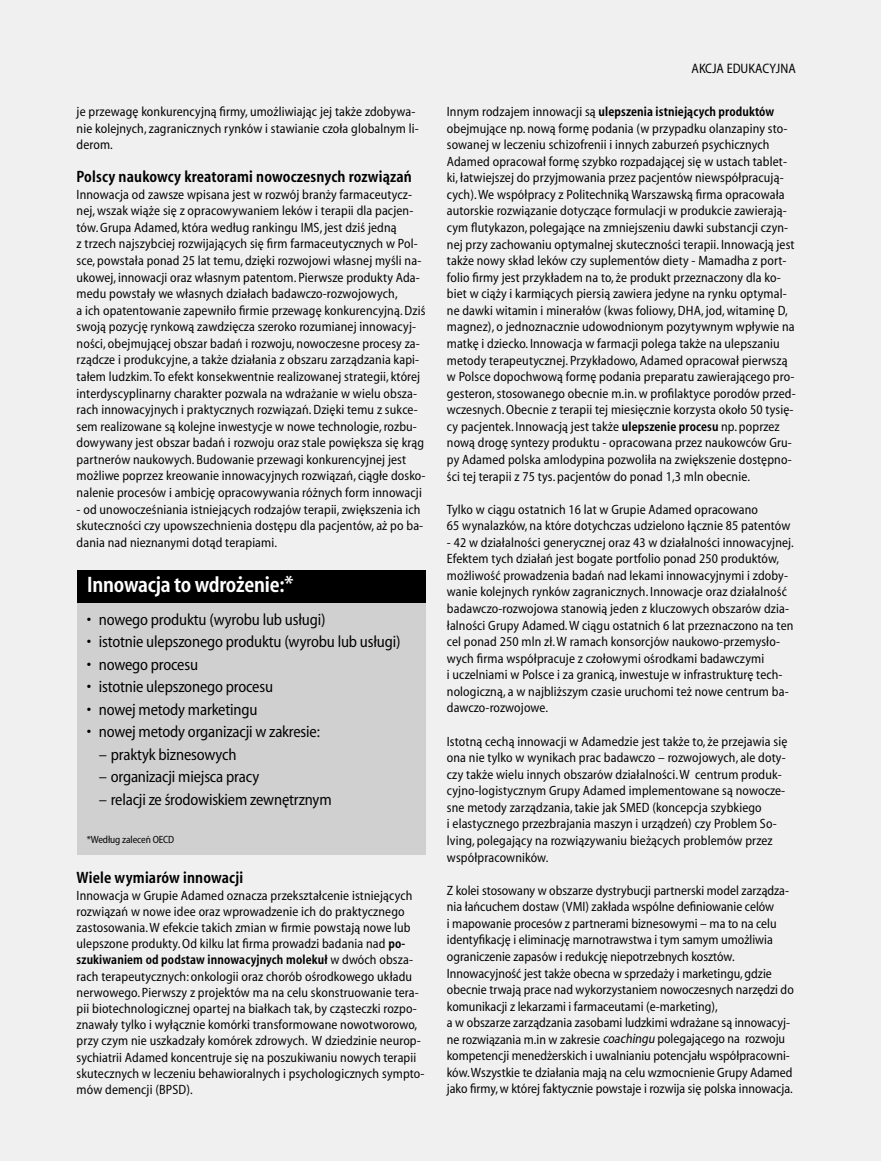
<style>
.page{position:relative;width:881px;height:1161px;background:#fff}
.page>*{position:absolute;margin:0;border:0;box-sizing:border-box;transform-origin:0 0}
.t1{font:22.5px "Myriad Pl 600 400";letter-spacing:-.01em;color:#fff}
.t2{font:16.5px "Myriad Pl 380 480";letter-spacing:-.01em;color:#000}
.t3{font:16.5px "Myriad Pl 600 400";letter-spacing:.01em;color:#000}
.t4{font:13.8px "Myriad Pl 380 480";color:#000}
.t5{font:13.5px/16.5px "Myriad Pl 380 480";letter-spacing:.01em;color:#000}
.t6{font:13.5px "Myriad Pl 600 400";letter-spacing:.01em;color:#000}
.t7{font:10.5px "Myriad Pl 380 480";letter-spacing:-.01em;color:#000}
.s1{font-family:"Myriad Pl 600 400"}
.s2{font-family:"Myriad Pl 380 480"}
.s3{font-style:italic}
</style>
<div class="page">
<div style="left:0;top:0;width:880px;height:1161px;background:#f0f0f0"></div>
<div style="left:77px;top:589px;width:348px;height:266px;background:#d0d0d0"></div>
<div style="left:77px;top:570px;width:348px;height:33px;background:#000"></div>
<p class="t5" style="left:77px;top:104px;width:343px">je przewagę konkurencyjną firmy, umożliwiając jej także zdobywa&shy;nie kolejnych, zagranicznych rynków i stawianie czoła globalnym li&shy;derom.</p>
<p class="t3" style="left:77px;top:168px;width:336px">Polscy naukowcy kreatorami nowoczesnych rozwiązań</p>
<p class="t5" style="left:77px;top:187px;width:350px">Innowacja od zawsze wpisana jest w rozwój branży farmaceutycz&shy;nej, wszak wiąże się z opracowywaniem leków i terapii dla pacjen&shy;tów. Grupa Adamed, która według rankingu IMS, jest dziś jedną<br>z trzech najszybciej rozwijających się firm farmaceutycznych w Pol&shy;sce, powstała ponad 25 lat temu, dzięki rozwojowi własnej myśli na&shy;ukowej, innowacji oraz własnym patentom. Pierwsze produkty Ada&shy;medu powstały we własnych działach badawczo-rozwojowych,<br>a ich opatentowanie zapewniło firmie przewagę konkurencyjną. Dziś swoją pozycję rynkową zawdzięcza szeroko rozumianej innowacyj&shy;ności, obejmującej obszar badań i rozwoju, nowoczesne procesy za&shy;rządcze i produkcyjne, a także działania z obszaru zarządzania kapi&shy;tałem ludzkim. To efekt konsekwentnie realizowanej strategii, której interdyscyplinarny charakter pozwala na wdrażanie w wielu obsza&shy;rach innowacyjnych i praktycznych rozwiązań. Dzięki temu z sukce&shy;sem realizowane są kolejne inwestycje w nowe technologie, rozbu&shy;dowywany jest obszar badań i rozwoju oraz stale powiększa się krąg partnerów naukowych. Budowanie przewagi konkurencyjnej jest możliwe poprzez kreowanie innowacyjnych rozwiązań, ciągłe dosko&shy;nalenie procesów i ambicję opracowywania różnych form innowacji</p>
<p class="t5" style="left:77px;top:501px;width:348px">- od unowocześniania istniejących rodzajów terapii, zwiększenia ich skuteczności czy upowszechnienia dostępu dla pacjentów, aż po ba&shy;dania nad nieznanymi dotąd terapiami.</p>
<h1 class="t1" style="left:87px;top:573px;width:207px">Innowacja to wdrożenie:*</h1>
<p class="t2" style="left:87px;top:611px;width:240px">• nowego produktu (wyrobu lub usługi)</p>
<p class="t2" style="left:87px;top:634px;width:315px">• istotnie ulepszonego produktu (wyrobu lub usługi)</p>
<p class="t2" style="left:87px;top:656px;width:113px">• nowego procesu</p>
<p class="t2" style="left:87px;top:679px;width:188px">• istotnie ulepszonego procesu</p>
<p class="t2" style="left:87px;top:701px;width:172px">• nowej metody marketingu</p>
<p class="t2" style="left:87px;top:724px;width:234px">• nowej metody organizacji w zakresie:</p>
<p class="t2" style="left:99px;top:746px;width:139px">– praktyk biznesowych</p>
<p class="t2" style="left:99px;top:769px;width:162px">– organizacji miejsca pracy</p>
<p class="t2" style="left:99px;top:791px;width:234px">– relacji ze środowiskiem zewnętrznym</p>
<p class="t7" style="left:87px;top:834px;width:89px">*Według zaleceń OECD</p>
<p class="t3" style="left:77px;top:869px;width:168px">Wiele wymiarów innowacji</p>
<p class="t5" style="left:77px;top:887px;width:337px">Innowacja w Grupie Adamed oznacza przekształcenie istniejących rozwiązań w nowe idee oraz wprowadzenie ich do praktycznego zastosowania. W efekcie takich zmian w firmie powstają nowe lub ulepszone produkty. Od kilku lat firma prowadzi badania nad <span class="s1">po-</span></p>
<p class="t6" style="left:77px;top:953px;width:338px">szukiwaniem od podstaw innowacyjnych molekuł <span class="s2">w dwóch obsza-</span></p>
<p class="t5" style="left:77px;top:968px;width:349px">rach terapeutycznych: onkologii oraz chorób ośrodkowego układu nerwowego. Pierwszy z projektów ma na celu skonstruowanie tera&shy;pii biotechnologicznej opartej na białkach tak, by cząsteczki rozpo&shy;znawały tylko i wyłącznie komórki transformowane nowotworowo, przy czym nie uszkadzały komórek zdrowych. W dziedzinie neurop&shy;sychiatrii Adamed koncentruje się na poszukiwaniu nowych terapii skutecznych w leczeniu behawioralnych i psychologicznych sympto&shy;mów demencji (BPSD).</p>
<p class="t4" style="left:691px;top:62px;width:106px">AKCJA EDUKACYJNA</p>
<p class="t6" style="left:446px;top:104px;width:329px"><span class="s2">Innym rodzajem innowacji są</span> ulepszenia istniejących produktów</p>
<p class="t5" style="left:446px;top:120px;width:350px">obejmujące np. nową formę podania (w przypadku olanzapiny sto&shy;sowanej w leczeniu schizofrenii i innych zaburzeń psychicznych Adamed opracował formę szybko rozpadającej się w ustach tablet&shy;ki, łatwiejszej do przyjmowania przez pacjentów niewspółpracują&shy;cych). We współpracy z Politechniką Warszawską firma opracowała autorskie rozwiązanie dotyczące formulacji w produkcie zawierają&shy;cym flutykazon, polegające na zmniejszeniu dawki substancji czyn&shy;nej przy zachowaniu optymalnej skuteczności terapii. Innowacją jest także nowy skład leków czy suplementów diety - Mamadha z port&shy;folio firmy jest przykładem na to, że produkt przeznaczony dla ko&shy;biet w ciąży i karmiących piersią zawiera jedyne na rynku optymal&shy;ne dawki witamin i minerałów (kwas foliowy, DHA, jod, witaminę D, magnez), o jednoznacznie udowodnionym pozytywnym wpływie na matkę i dziecko. Innowacja w farmacji polega także na ulepszaniu metody terapeutycznej. Przykładowo, Adamed opracował pierwszą w Polsce dopochwową formę podania preparatu zawierającego pro&shy;gesteron, stosowanego obecnie m.in. w profilaktyce porodów przed&shy;wczesnych. Obecnie z terapii tej miesięcznie korzysta około 50 tysię&shy;cy pacjentek. Innowacją jest także <span class="s1">ulepszenie procesu</span> np. poprzez nową drogę syntezy produktu - opracowana przez naukowców Gru&shy;py Adamed polska amlodypina pozwoliła na zwiększenie dostępno&shy;ści tej terapii z 75 tys. pacjentów do ponad 1,3 mln obecnie.</p>
<p class="t5" style="left:446px;top:501px;width:345px">Tylko w ciągu ostatnich 16 lat w Grupie Adamed opracowano<br>65 wynalazków, na które dotychczas udzielono łącznie 85 patentów</p>
<p class="t5" style="left:446px;top:535px;width:348px">- 42 w działalności generycznej oraz 43 w działalności innowacyjnej.<br>Efektem tych działań jest bogate portfolio ponad 250 produktów, możliwość prowadzenia badań nad lekami innowacyjnymi i zdoby&shy;wanie kolejnych rynków zagranicznych. Innowacje oraz działalność badawczo-rozwojowa stanowią jeden z kluczowych obszarów dzia&shy;łalności Grupy Adamed. W ciągu ostatnich 6 lat przeznaczono na ten cel ponad 250 mln zł. W ramach konsorcjów naukowo-przemysło&shy;wych firma współpracuje z czołowymi ośrodkami badawczymi<br>i uczelniami w Polsce i za granicą, inwestuje w infrastrukturę tech&shy;nologiczną, a w najbliższym czasie uruchomi też nowe centrum ba&shy;dawczo-rozwojowe.</p>
<p class="t5" style="left:446px;top:733px;width:342px">Istotną cechą innowacji w Adamedzie jest także to, że przejawia się ona nie tylko w wynikach prac badawczo – rozwojowych, ale doty&shy;czy także wielu innych obszarów działalności. W centrum produk&shy;cyjno-logistycznym Grupy Adamed implementowane są nowocze&shy;sne metody zarządzania, takie jak SMED (koncepcja szybkiego<br>i elastycznego przezbrajania maszyn i urządzeń) czy Problem So&shy;lving, polegający na rozwiązywaniu bieżących problemów przez współpracowników.</p>
<p class="t5" style="left:446px;top:882px;width:348px">Z kolei stosowany w obszarze dystrybucji partnerski model zarządza&shy;nia łańcuchem dostaw (VMI) zakłada wspólne definiowanie celów<br>i mapowanie procesów z partnerami biznesowymi – ma to na celu identyfikację i eliminację marnotrawstwa i tym samym umożliwia ograniczenie zapasów i redukcję niepotrzebnych kosztów.<br>Innowacyjność jest także obecna w sprzedaży i marketingu, gdzie obecnie trwają prace nad wykorzystaniem nowoczesnych narzędzi do komunikacji z lekarzami i farmaceutami (e-marketing),<br>a w obszarze zarządzania zasobami ludzkimi wdrażane są innowacyj&shy;ne rozwiązania m.in w zakresie <span class="s3">coachingu</span> polegającego na rozwoju kompetencji menedżerskich i uwalnianiu potencjału współpracowni&shy;ków. Wszystkie te działania mają na celu wzmocnienie Grupy Adamed jako firmy, w której faktycznie powstaje i rozwija się polska innowacja.</p>
</div>
